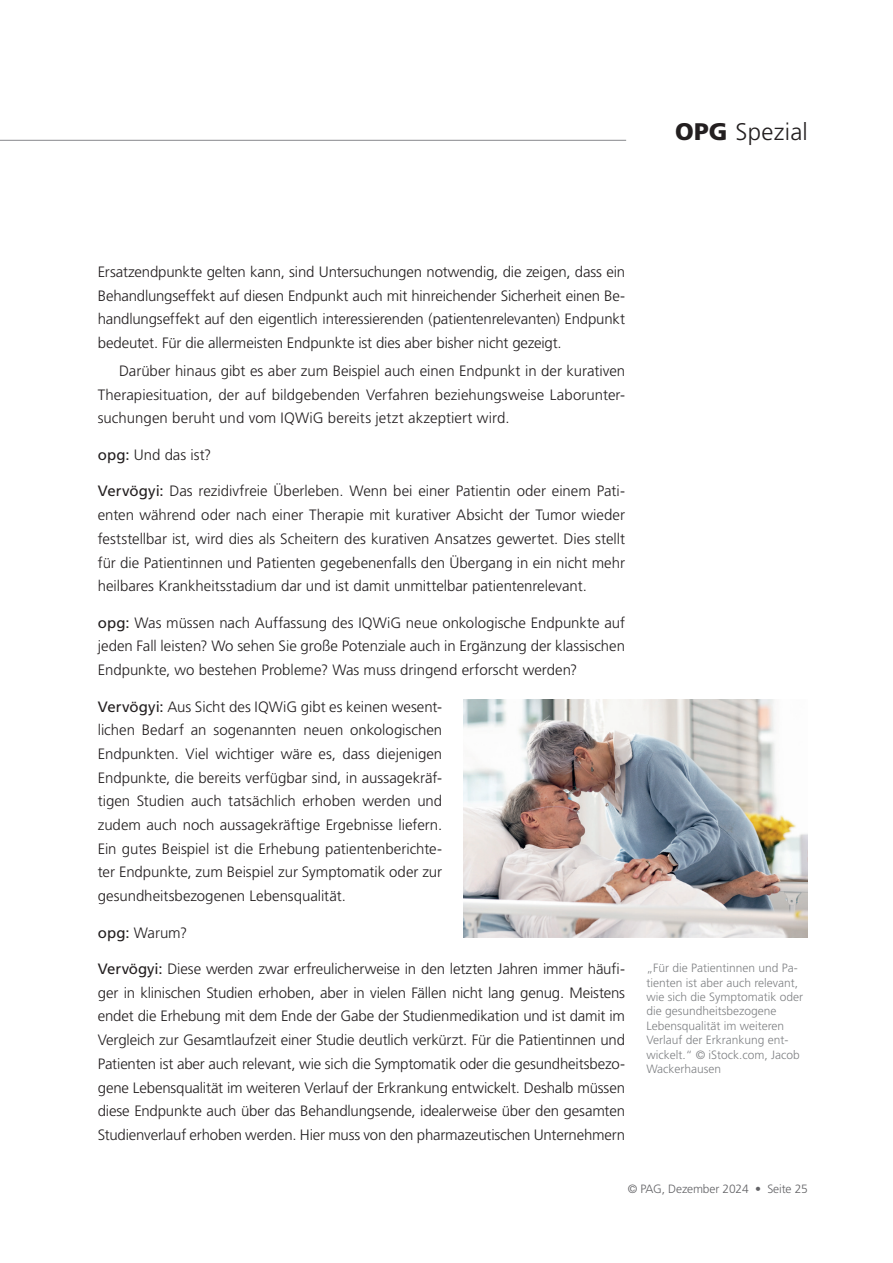
<style>
.page{position:relative;width:893px;height:1263px;background:#fff}
.page>*{position:absolute;margin:0;border:0;box-sizing:border-box;transform-origin:0 0}
.t1{font:300 24px "Frutiger LT Std";letter-spacing:.01em;color:#231f20}
.t2{font:300 15px/23.7px "Frutiger LT Std";letter-spacing:-.005em;color:#231f20;text-align:justify}
.t3{font:300 12px/14.4px "Frutiger LT Std";color:#808285}
.t4{font:300 12px "Frutiger LT Std";letter-spacing:-.01em;color:#636366}
.s1{font-weight:900}
.s2{font-weight:400}
</style>
<div class="page">
<hr style="left:0;top:140px;width:626px;height:1px;background:#939598">
<img style="left:463px;top:700px;width:345px;height:238px">
<h1 class="t1" style="left:675px;top:118px;width:134px"><span class="s1">OPG</span> Spezial</h1>
<p class="t2" style="left:98px;top:260px;width:529px">Ersatzendpunkte gelten kann, sind Untersuchungen notwendig, die zeigen, dass ein Behandlungseffekt auf diesen Endpunkt auch mit hinreichender Sicherheit einen Be&shy;handlungseffekt auf den eigentlich interessierenden (patientenrelevanten) Endpunkt bedeutet. Für die allermeisten Endpunkte ist dies aber bisher nicht gezeigt.</p>
<p class="t2" style="left:98px;top:359px;width:529px;text-indent:21px">Darüber hinaus gibt es aber zum Beispiel auch einen Endpunkt in der kurativen Therapiesituation, der auf bildgebenden Verfahren beziehungsweise Laborunter&shy;suchungen beruht und vom IQWiG bereits jetzt akzeptiert wird.</p>
<p class="t2" style="left:98px;top:443px;width:115px"><span class="s2">opg:</span> Und das ist?</p>
<p class="t2" style="left:98px;top:480px;width:529px"><span class="s2">Vervögyi:</span> Das rezidivfreie Überleben. Wenn bei einer Patientin oder einem Pati&shy;enten während oder nach einer Therapie mit kurativer Absicht der Tumor wieder feststellbar ist, wird dies als Scheitern des kurativen Ansatzes gewertet. Dies stellt für die Patientinnen und Patienten gegebenenfalls den Übergang in ein nicht mehr heilbares Krankheitsstadium dar und ist damit unmittelbar patientenrelevant.</p>
<p class="t2" style="left:98px;top:611px;width:529px"><span class="s2">opg:</span> Was müssen nach Auffassung des IQWiG neue onkologische Endpunkte auf jeden Fall leisten? Wo sehen Sie große Potenziale auch in Ergänzung der klassischen Endpunkte, wo bestehen Probleme? Was muss dringend erforscht werden?</p>
<p class="t2" style="left:98px;top:695px;width:346px"><span class="s2">Vervögyi:</span> Aus Sicht des IQWiG gibt es keinen wesent&shy;lichen Bedarf an sogenannten neuen onkologischen Endpunkten. Viel wichtiger wäre es, dass diejenigen Endpunkte, die bereits verfügbar sind, in aussagekräf&shy;tigen Studien auch tatsächlich erhoben werden und zudem auch noch aussagekräftige Ergebnisse liefern.<br>Ein gutes Beispiel ist die Erhebung patientenberichte&shy;ter Endpunkte, zum Beispiel zur Symptomatik oder zur gesundheitsbezogenen Lebensqualität.</p>
<p class="t2" style="left:98px;top:921px;width:91px"><span class="s2">opg:</span> Warum?</p>
<p class="t2" style="left:98px;top:957px;width:529px"><span class="s2">Vervögyi:</span> Diese werden zwar erfreulicherweise in den letzten Jahren immer häufi&shy;ger in klinischen Studien erhoben, aber in vielen Fällen nicht lang genug. Meistens endet die Erhebung mit dem Ende der Gabe der Studienmedikation und ist damit im Vergleich zur Gesamtlaufzeit einer Studie deutlich verkürzt. Für die Patientinnen und Patienten ist aber auch relevant, wie sich die Symptomatik oder die gesundheitsbezo&shy;gene Lebensqualität im weiteren Verlauf der Erkrankung entwickelt. Deshalb müssen diese Endpunkte auch über das Behandlungsende, idealerweise über den gesamten Studienverlauf erhoben werden. Hier muss von den pharmazeutischen Unternehmern</p>
<p class="t3" style="left:646px;top:961px;width:158px">„Für die Patientinnen und Pa&shy;tienten ist aber auch relevant, wie sich die Symptomatik oder die gesundheitsbezogene<br>Lebensqualität im weiteren<br>Verlauf der Erkrankung ent&shy;wickelt.“ © iStock.com, Jacob<br>Wackerhausen</p>
<p class="t4" style="left:628px;top:1182px;width:182px">© PAG, Dezember 2024 • Seite 25</p>
</div>
